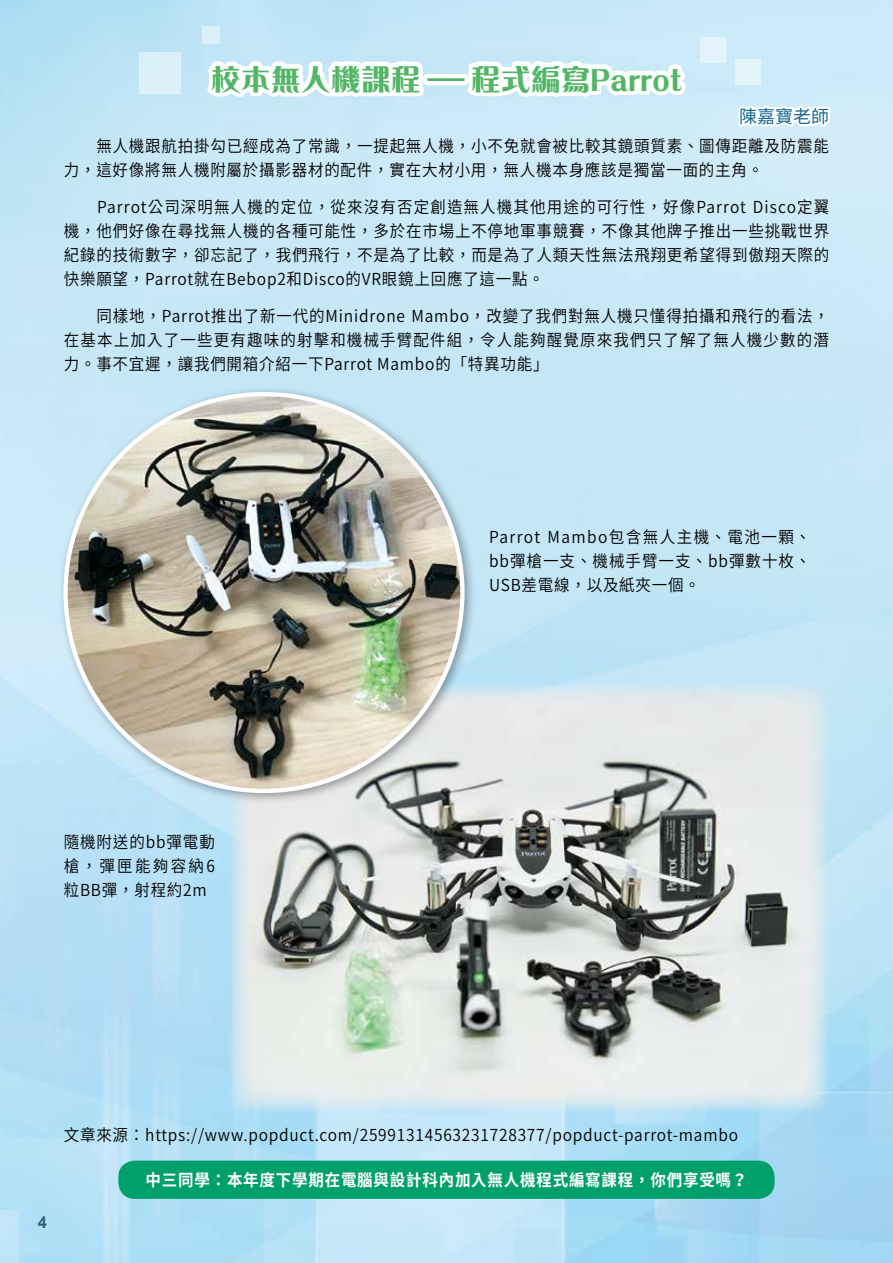
<style>
.page{position:relative;width:893px;height:1263px;background:#fff}
.page>*{position:absolute;margin:0;border:0;box-sizing:border-box;transform-origin:0 0}
.t1{font:800 30px "M Ellan HK";color:#53b667}
.t2{font:18px "Noto Sans CJ Ktc";color:#1a698e}
.t3{font:600 16.5px/24px "Noto Sans CJ Ktc";letter-spacing:.05em;color:#000;text-align:justify;scale:.94 1}
.t4{font:700 16.5px "Noto Sans CJ Ktc";letter-spacing:.05em;color:#fff;scale:.94 1}
.t5{font:700 16.5px "Arial";color:#2d5d7b}
</style>
<div class="page">
<img style="left:0;top:0;width:893px;height:1263px">
<img style="left:231px;top:684px;width:598px;height:427px">
<div style="left:118px;top:1160px;width:657px;height:39px;background:#00a06c;border-radius:16px"></div>
<div style="left:57px;top:386px;width:420px;height:419px;background:#000;opacity:.35"></div>
<img style="left:66px;top:394px;width:396px;height:397px;border-radius:198px">
<svg style="left:727px;top:103px;width:106px;height:27px"></svg>
<svg style="left:198px;top:8px;width:233px;height:579px"></svg>
<div style="left:460px;top:0;width:231px;height:587px;background:#c8e7f6"></div>
<div style="left:139px;top:52px;width:42px;height:42px;background:#dcf0fa"></div>
<div style="left:700px;top:37px;width:25px;height:26px;background:#e4f3fb"></div>
<div style="left:736px;top:59px;width:25px;height:25px;background:#e3f4fb"></div>
<div style="left:202px;top:26px;width:17px;height:17px;background:#dcf0fa"></div>
<h1 class="t1" style="left:211px;top:58px;width:473px">校本無人機課程-程式編寫Parrot</h1>
<p class="t2" style="left:739px;top:106px;width:91px">陳嘉寶老師</p>
<p class="t3" style="left:64px;top:135px;width:815px;text-indent:33px">無人機跟航拍掛勾已經成為了常識，一提起無人機，小不免就會被比較其鏡頭質素、圖傳距離及防震能力，這好像將無人機附屬於攝影器材的配件，實在大材小用，無人機本身應該是獨當一面的主角。</p>
<p class="t3" style="left:64px;top:195px;width:816px;text-indent:33px">Parrot公司深明無人機的定位，從來沒有否定創造無人機其他用途的可行性，好像Parrot Disco定翼機，他們好像在尋找無人機的各種可能性，多於在市場上不停地軍事競賽，不像其他牌子推出一些挑戰世界紀錄的技術數字，卻忘記了，我們飛行，不是為了比較，而是為了人類天性無法飛翔更希望得到傲翔天際的快樂願望，Parrot就在Bebop2和Disco的VR眼鏡上回應了這一點。</p>
<p class="t3" style="left:64px;top:304px;width:816px;text-indent:33px">同樣地，Parrot推出了新一代的Minidrone Mambo，改變了我們對無人機只懂得拍攝和飛行的看法，在基本上加入了一些更有趣味的射擊和機械手臂配件組，令人能夠醒覺原來我們只了解了無人機少數的潛力。事不宜遲，讓我們開箱介紹一下Parrot Mambo的「特異功能」</p>
<p class="t3" style="left:489px;top:525px;width:344px">Parrot Mambo包含無人主機、電池一顆、bb彈槍一支、機械手臂一支、bb彈數十枚、USB差電線，以及紙夾一個。</p>
<p class="t3" style="left:64px;top:830px;width:162px">隨機附送的bb彈電動槍，彈匣能夠容納6粒BB彈，射程約2m</p>
<p class="t5" style="left:38px;top:1210px;width:11px">4</p>
<p class="t3" style="left:64px;top:1123px;width:719px">文章來源：https://www.popduct.com/25991314563231728377/popduct-parrot-mambo</p>
<p class="t4" style="left:146px;top:1171px;width:642px">中三同學：本年度下學期在電腦與設計科內加入無人機程式編寫課程，你們享受嗎？</p>
</div>
